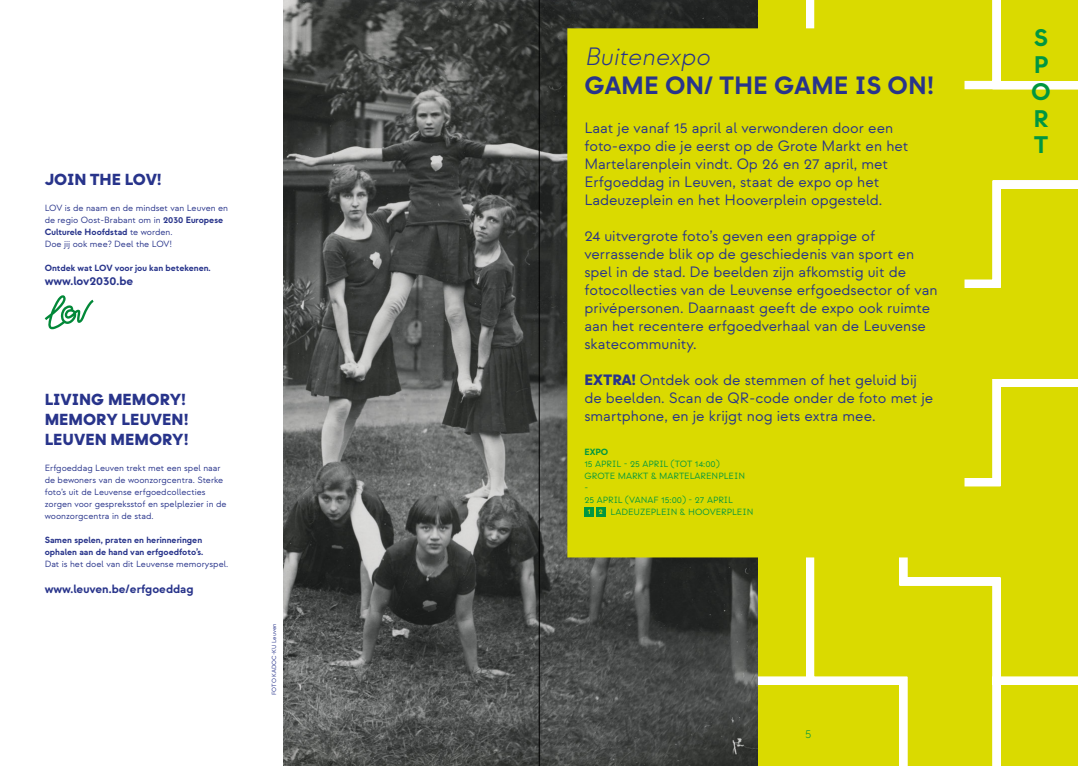
<style>
.page{position:relative;width:1078px;height:766px;background:#fff}
.page>*{position:absolute;margin:0;border:0;box-sizing:border-box;transform-origin:0 0}
.t1{font:700 25px "Strawford";color:#28348b}
.t2{font:italic 300 25px "Strawford";color:#28348b}
.t3{font:700 24px/26.8px "Strawford";color:#009641;text-align:justify}
.t4{font:900 16px/20px "Strawford";color:#28348b}
.t5{font:15px/18px "Strawford";color:#28348b}
.t6{font:700 12px "Strawford";color:#28348b}
.t7{font:300 12px "Strawford";color:#009641}
.t8{font:9px/12px "Strawford";color:#28348b}
.t9{font:9px "Strawford";color:#009641}
.t10{font:700 9px/12px "Strawford";color:#28348b}
.t11{font:700 9px "Strawford";color:#009641}
.t12{font:6px "Strawford";color:#28348b}
.s1{font-weight:700}
.s2{font-weight:900}
.s3{font-weight:700;font-size:7px;color:#dada00}
</style>
<div class="page">
<svg style="left:757px;top:0;width:320px;height:765px;background:#dcdc16"></svg>
<img style="left:283px;top:0;width:474px;height:765px">
<div style="left:567px;top:28px;width:397px;height:529px;background:#dada00"></div>
<div style="left:584px;top:506px;width:9px;height:10px;background:#009641"></div>
<div style="left:596px;top:506px;width:9px;height:10px;background:#009641"></div>
<svg style="left:45px;top:295px;width:49px;height:34px"></svg>
<hr style="left:539px;top:0;width:1px;height:765px;background:#000">
<p class="t4" style="left:45px;top:169px;width:119px">JOIN THE LOV!</p>
<p class="t8" style="left:45px;top:202px;width:185px">LOV is de naam en de mindset van Leuven en de regio Oost-Brabant om in <span class="s1">2030 Europese Culturele Hoofdstad</span> te worden.<br>Doe jij ook mee? Deel the LOV!</p>
<p class="t10" style="left:45px;top:261px;width:167px">Ontdek wat LOV voor jou kan betekenen.</p>
<p class="t6" style="left:45px;top:273px;width:90px">www.lov2030.be</p>
<p class="t4" style="left:45px;top:389px;width:145px">LIVING MEMORY!<br>MEMORY LEUVEN!<br>LEUVEN MEMORY!</p>
<p class="t8" style="left:45px;top:462px;width:183px">Erfgoeddag Leuven trekt met een spel naar de bewoners van de woonzorgcentra. Sterke foto’s uit de Leuvense erfgoedcollecties zorgen voor gespreksstof en spelplezier in de woonzorgcentra in de stad.</p>
<p class="t10" style="left:45px;top:534px;width:160px">Samen spelen, praten en herinneringen ophalen aan de hand van erfgoedfoto’s.</p>
<p class="t8" style="left:45px;top:558px;width:185px">Dat is het doel van dit Leuvense memoryspel.</p>
<p class="t6" style="left:45px;top:581px;width:150px">www.leuven.be/erfgoeddag</p>
<p class="t12" style="left:270px;top:694px;width:73px;rotate:-90deg">FOTO KADOC-KU Leuven</p>
<h1 class="t2" style="left:584px;top:41px;width:127px">Buitenexpo</h1>
<h1 class="t1" style="left:584px;top:70px;width:351px">GAME ON/ THE GAME IS ON!</h1>
<p class="t5" style="left:584px;top:119px;width:325px">Laat je vanaf 15 april al verwonderen door een foto-expo die je eerst op de Grote Markt en het Martelarenplein vindt. Op 26 en 27 april, met Erfgoeddag in Leuven, staat de expo op het Ladeuzeplein en het Hooverplein opgesteld.</p>
<p class="t5" style="left:584px;top:227px;width:355px">24 uitvergrote foto’s geven een grappige of verrassende blik op de geschiedenis van sport en spel in de stad. De beelden zijn afkomstig uit de fotocollecties van de Leuvense erfgoedsector of van privépersonen. Daarnaast geeft de expo ook ruimte aan het recentere erfgoedverhaal van de Leuvense skatecommunity.</p>
<p class="t5" style="left:584px;top:371px;width:350px"><span class="s2">EXTRA!</span> Ontdek ook de stemmen of het geluid bij de beelden. Scan de QR-code onder de foto met je smartphone, en je krijgt nog iets extra mee.</p>
<p class="t11" style="left:584px;top:446px;width:25px">EXPO</p>
<p class="t9" style="left:584px;top:458px;width:137px">15 APRIL - 25 APRIL (TOT 14:00)</p>
<p class="t9" style="left:584px;top:470px;width:162px">GROTE MARKT &amp; MARTELARENPLEIN</p>
<p class="t9" style="left:584px;top:482px;width:5px">-</p>
<p class="t9" style="left:584px;top:494px;width:150px">25 APRIL (VANAF 15:00) - 27 APRIL</p>
<p class="t9" style="left:587px;top:506px;width:167px"><span class="s3">1 2</span> LADEUZEPLEIN &amp; HOOVERPLEIN</p>
<p class="t7" style="left:805px;top:726px;width:8px">5</p>
<h2 class="t3" style="left:1030px;top:25px;width:21px">S P O R T</h2>
</div>
